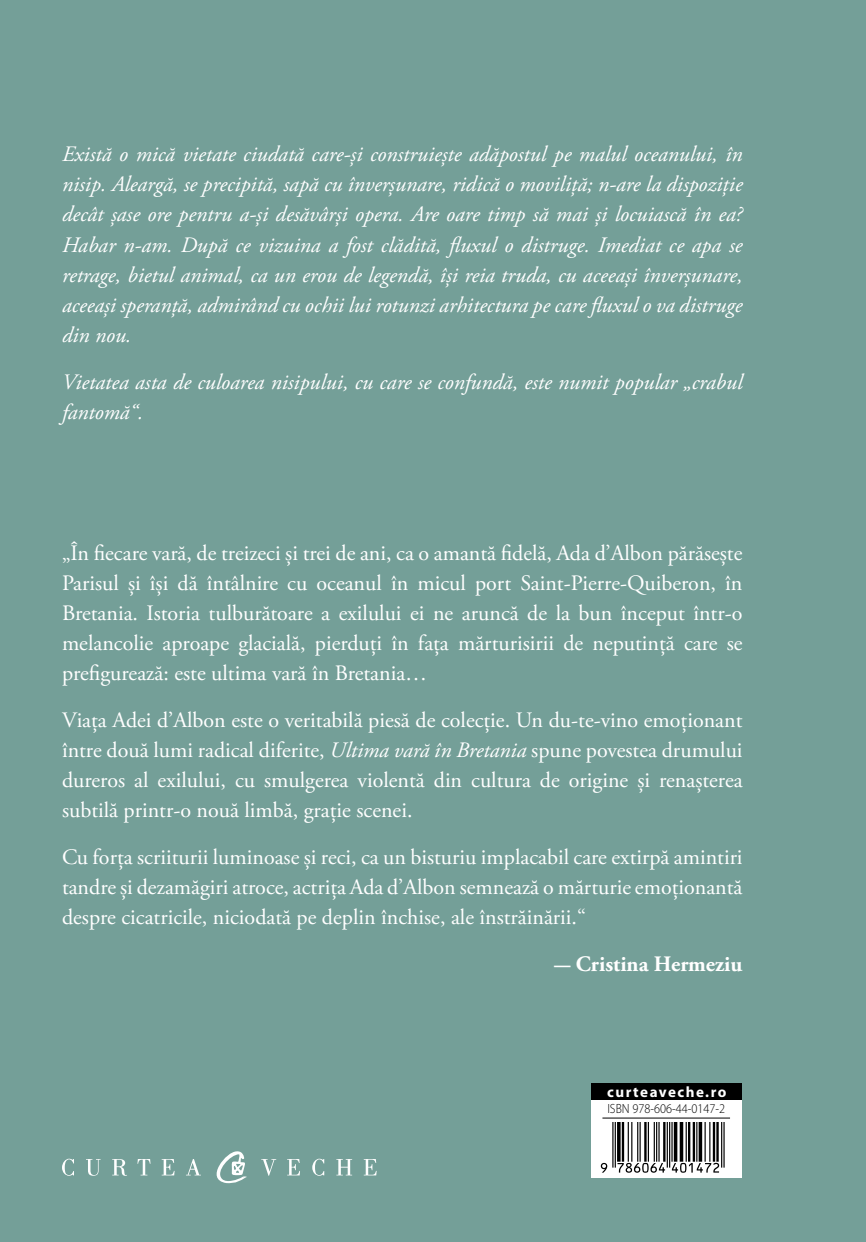
<style>
.page{position:relative;width:866px;height:1242px;background:#fff}
.page>*{position:absolute;margin:0;border:0;box-sizing:border-box;transform-origin:0 0}
.t1{font:22px/30px "Adobe Garamond Pro";color:#fff;text-align:justify}
.t2{font:italic 22px/30px "Adobe Garamond Pro";color:#fff;text-align:justify}
.t3{font:700 22px "Adobe Garamond Pro";color:#fff}
.t4{font:700 15px "Myriad Pro";letter-spacing:.1em;color:#fff}
.t5{font:300 13.4px "Myriad Pro";color:#000;scale:.92 1}
.s1{font-style:italic}
</style>
<div class="page">
<div style="left:830px;top:0;width:36px;height:1242px;background:#749f98"></div>
<div style="left:0;top:0;width:830px;height:1242px;background:#749f98"></div>
<svg style="left:62px;top:1151px;width:315px;height:33px"></svg>
<svg style="left:591px;top:1115px;width:150px;height:8px"></svg>
<div style="left:591px;top:1097px;width:150px;height:18px;background:#fff"></div>
<hr style="left:602px;top:1118px;width:128px;height:1px;background:#000">
<div style="left:591px;top:1123px;width:150px;height:55px;background:#fff"></div>
<svg style="left:601px;top:1123px;width:123px;height:50px"></svg>
<div style="left:591px;top:1083px;width:150px;height:17px;background:#000"></div>
<p class="t2" style="left:62px;top:140px;width:682px">Există o mică vietate ciudată care-și construiește adăpostul pe malul oceanului, în nisip. Aleargă, se precipită, sapă cu înverșunare, ridică o moviliță; n-are la dispoziție decât șase ore pentru a-și desăvârși opera. Are oare timp să mai și locuiască în ea?<br>Habar n-am. După ce vizuina a fost clădită, fluxul o distruge. Imediat ce apa se retrage, bietul animal, ca un erou de legendă, își reia truda, cu aceeași înverșunare, aceeași speranță, admirând cu ochii lui rotunzi arhitectura pe care fluxul o va distruge din nou.</p>
<p class="t2" style="left:62px;top:367px;width:682px">Vietatea asta de culoarea nisipului, cu care se confundă, este numit popular „crabul fantomă“.</p>
<p class="t1" style="left:62px;top:538px;width:682px">„În fiecare vară, de treizeci și trei de ani, ca o amantă fidelă, Ada d’Albon părăsește Parisul și își dă întâlnire cu oceanul în micul port Saint-Pierre-Quiberon, în Bretania. Istoria tulburătoare a exilului ei ne aruncă de la bun început într-o melancolie aproape glacială, pierduți în fața mărturisirii de neputință care se prefigurează: este ultima vară în Bretania…</p>
<p class="t1" style="left:62px;top:705px;width:682px">Viața Adei d’Albon este o veritabilă piesă de colecție. Un du-te-vino emoționant între două lumi radical diferite, <span class="s1">Ultima vară în Bretania</span> spune povestea drumului dureros al exilului, cu smulgerea violentă din cultura de origine și renașterea subtilă printr-o nouă limbă, grație scenei.</p>
<p class="t1" style="left:62px;top:842px;width:682px">Cu forța scriiturii luminoase și reci, ca un bisturiu implacabil care extirpă amintiri tandre și dezamăgiri atroce, actrița Ada d’Albon semnează o mărturie emoționantă despre cicatricile, niciodată pe deplin închise, ale înstrăinării.“</p>
<p class="t3" style="left:554px;top:951px;width:190px">- Cristina Hermeziu</p>
<p class="t4" style="left:607px;top:1082px;width:121px">curteaveche.ro</p>
<p class="t5" style="left:607px;top:1101px;width:129px">ISBN 978‑606‑44‑0147‑2</p>
</div>
